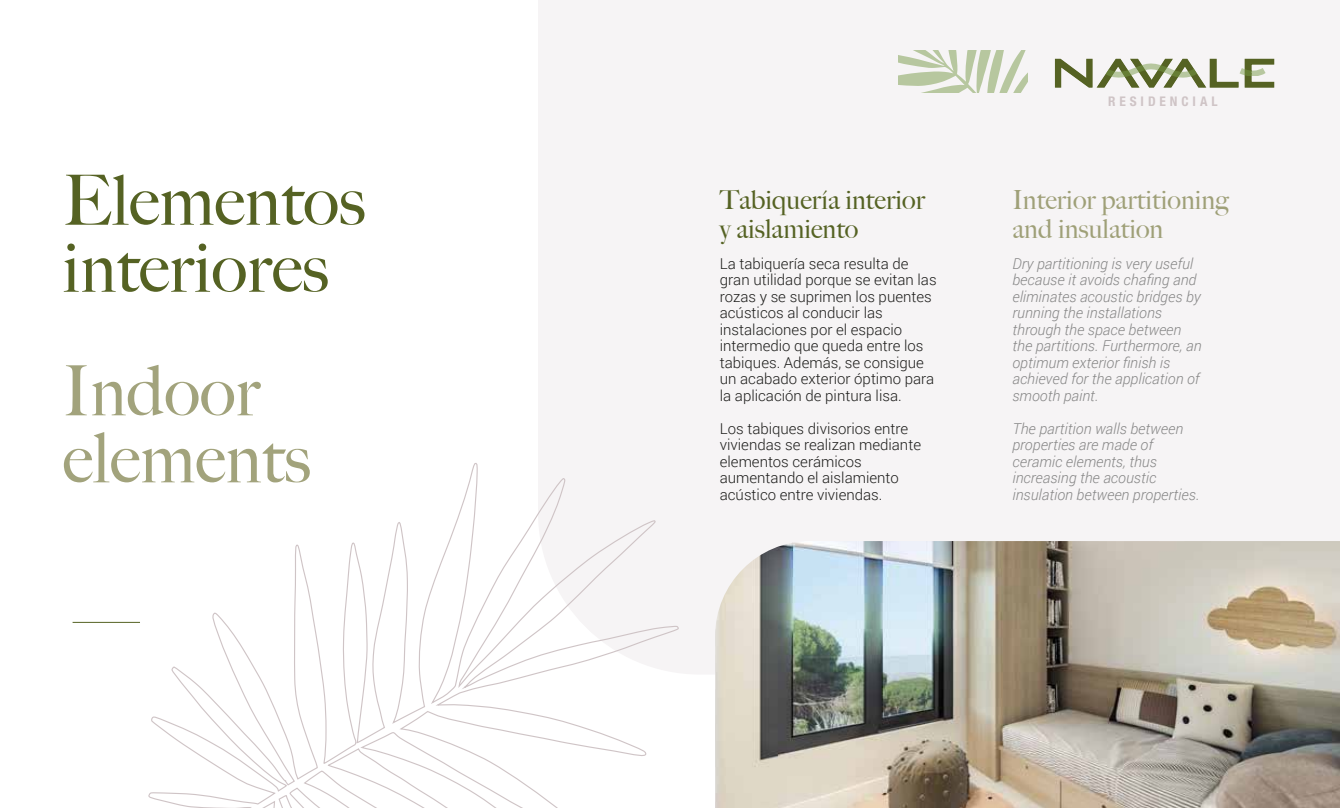
<style>
.page{position:relative;width:1340px;height:808px;background:#fff}
.page>*{position:absolute;margin:0;border:0;box-sizing:border-box;transform-origin:0 0}
.t1{font:500 69.45px/67.1px "Big Caslon";color:#556223}
.t2{font:500 69.45px/67.1px "Big Caslon";color:#a2a37c}
.t3{font:500 26.4px/28.5px "Big Caslon";color:#9fa078}
.t4{font:500 26.4px/28.5px "Big Caslon";color:#556223}
.t5{font:300 15px/16.5px "Roboto";color:#1d1d1b}
.t6{font:italic 300 15px/16.5px "Roboto";color:#878787}
.t7{font:700 condensed 13.35px "Helvetica Neue LT Std";letter-spacing:.295em;color:#cfc4c6}
</style>
<div class="page">
<div style="left:538px;top:0;width:801px;height:674px;background:#f6f4f5"></div>
<svg style="left:72px;top:462px;width:608px;height:346px"></svg>
<hr style="left:73px;top:622px;width:67px;height:1px;background:#556223">
<svg style="left:1054px;top:58px;width:221px;height:31px"></svg>
<svg style="left:898px;top:50px;width:129px;height:42px"></svg>
<img style="left:715px;top:541px;width:624px;height:267px">
<h1 class="t1" style="left:63px;top:164px;width:304px">Elementos interiores</h1>
<h1 class="t2" style="left:63px;top:355px;width:250px">Indoor elements</h1>
<h2 class="t4" style="left:719px;top:185px;width:207px">Tabiquería interior y aislamiento</h2>
<p class="t5" style="left:719px;top:255px;width:218px">La tabiquería seca resulta de gran utilidad porque se evitan las rozas y se suprimen los puentes acústicos al conducir las instalaciones por el espacio intermedio que queda entre los tabiques. Además, se consigue un acabado exterior óptimo para la aplicación de pintura lisa.</p>
<p class="t5" style="left:719px;top:420px;width:203px">Los tabiques divisorios entre viviendas se realizan mediante elementos cerámicos aumentando el aislamiento acústico entre viviendas.</p>
<p class="t7" style="left:1108px;top:93px;width:111px">RESIDENCIAL</p>
<h2 class="t3" style="left:1012px;top:185px;width:218px">Interior partitioning and insulation</h2>
<p class="t6" style="left:1012px;top:255px;width:190px">Dry partitioning is very useful because it avoids chafing and eliminates acoustic bridges by running the installations through the space between the partitions. Furthermore, an optimum exterior finish is achieved for the application of smooth paint.</p>
<p class="t6" style="left:1012px;top:420px;width:188px">The partition walls between properties are made of ceramic elements, thus increasing the acoustic insulation between properties.</p>
</div>
